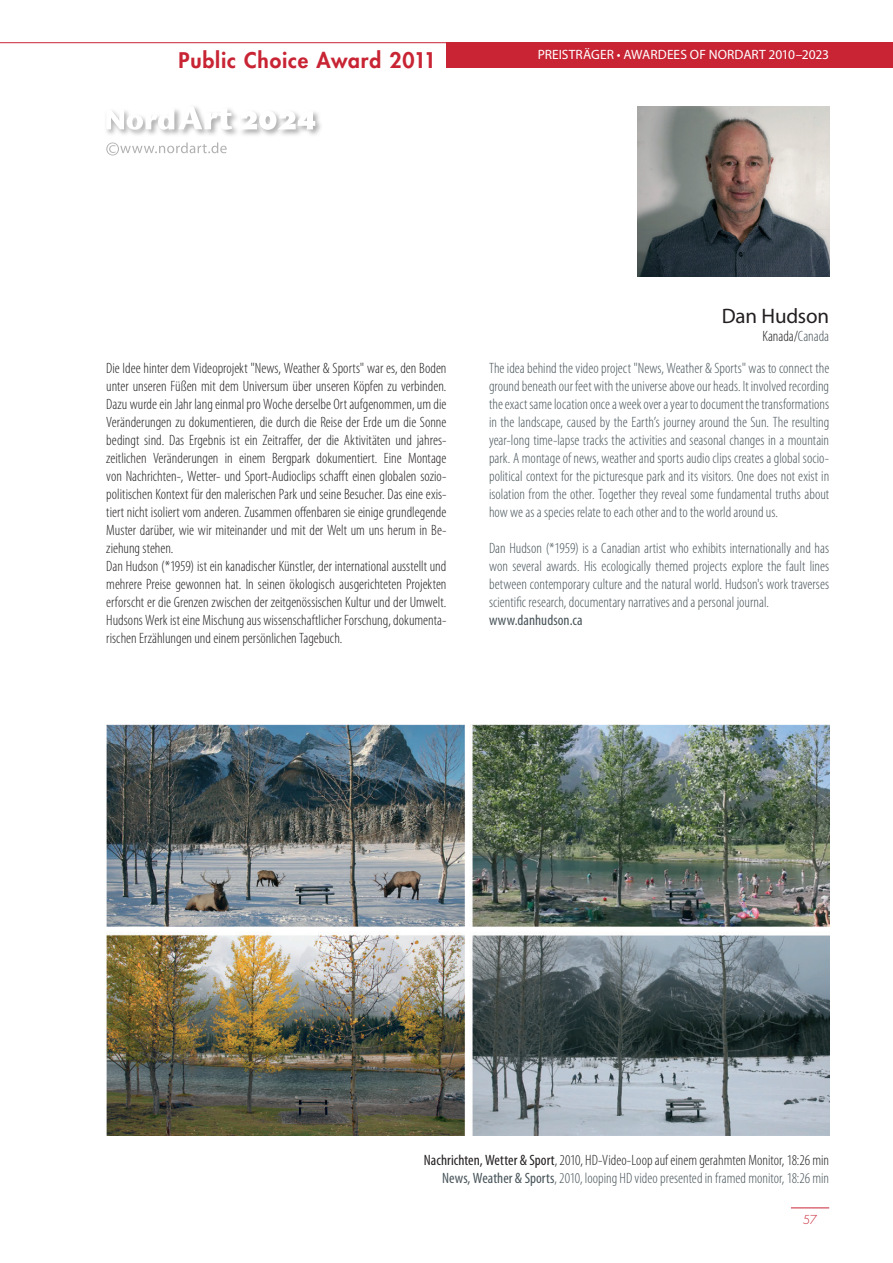
<style>
.page{position:relative;width:893px;height:1263px;background:#fff}
.page>*{position:absolute;margin:0;border:0;box-sizing:border-box;transform-origin:0 0}
.t1{font:800 21px "Futura Std";letter-spacing:.04em;color:#c82434}
.t2{font:21px "Myriad Pro";letter-spacing:-.01em;color:#231f20}
.t3{font:300 condensed 15px/18px "Myriad Pro";color:#485459;text-align:justify}
.t4{font:300 condensed 15px/18px "Myriad Pro";color:#231f20}
.t5{font:condensed 15px "Myriad Pro";letter-spacing:.005em;color:#485459}
.t6{font:13.5px "Myriad Pro";color:#fff}
.t7{font:300 12px "Futura Std";color:#c82434}
.s1{color:#485459}
.s2{font-weight:400;color:#231f20}
.s3{color:#231f20}
.s4{font-weight:400}
</style>
<div class="page">
<div style="left:446px;top:43px;width:447px;height:25px;background:#c82434"></div>
<hr style="left:0;top:42px;width:446px;height:1px;background:#c82434">
<hr style="left:791px;top:1207px;width:38px;height:1px;background:#c82434">
<svg style="left:106px;top:142px;width:121px;height:13px"></svg>
<svg style="left:106px;top:130px;width:71px;height:5px"></svg>
<svg style="left:177px;top:111px;width:60px;height:25px"></svg>
<svg style="left:106px;top:106px;width:126px;height:24px"></svg>
<svg style="left:241px;top:112px;width:80px;height:24px"></svg>
<svg style="left:241px;top:111px;width:74px;height:19px"></svg>
<img style="left:106px;top:725px;width:723px;height:411px">
<img style="left:638px;top:106px;width:191px;height:170px">
<h1 class="t1" style="left:179px;top:47px;width:259px">Public Choice Award 2011</h1>
<p class="t6" style="left:538px;top:46px;width:293px">PREISTRÄGER • AWARDEES OF NORDART 2010–2023</p>
<h1 class="t2" style="left:722px;top:303px;width:109px">Dan Hudson</h1>
<p class="t4" style="left:762px;top:327px;width:68px">Kanada/<span class="s1">Canada</span></p>
<p class="t4" style="left:106px;top:359px;width:342px">Die Idee hinter dem Videoprojekt "News, Weather &amp; Sports" war es, den Boden unter unseren Füßen mit dem Universum über unseren Köpfen zu verbinden.<br>Dazu wurde ein Jahr lang einmal pro Woche derselbe Ort aufgenommen, um die Veränderungen zu dokumentieren, die durch die Reise der Erde um die Sonne bedingt sind. Das Ergebnis ist ein Zeitraffer, der die Aktivitäten und jahres&shy;zeitlichen Veränderungen in einem Bergpark dokumentiert. Eine Montage von Nachrichten-, Wetter- und Sport-Audioclips schafft einen globalen sozio&shy;politischen Kontext für den malerischen Park und seine Besucher. Das eine exis&shy;tiert nicht isoliert vom anderen. Zusammen offenbaren sie einige grundlegende Muster darüber, wie wir miteinander und mit der Welt um uns herum in Be&shy;ziehung stehen.<br>Dan Hudson (*1959) ist ein kanadischer Künstler, der international ausstellt und mehrere Preise gewonnen hat. In seinen ökologisch ausgerichteten Projekten erforscht er die Grenzen zwischen der zeitgenössischen Kultur und der Umwelt.<br>Hudsons Werk ist eine Mischung aus wissenschaftlicher Forschung, dokumenta&shy;rischen Erzählungen und einem persönlichen Tagebuch.</p>
<p class="t3" style="left:489px;top:359px;width:342px">The idea behind the video project "News, Weather &amp; Sports" was to connect the ground beneath our feet with the universe above our heads. It involved recording the exact same location once a week over a year to document the transformations in the landscape, caused by the Earth’s journey around the Sun. The resulting year-long time-lapse tracks the activities and seasonal changes in a mountain park. A montage of news, weather and sports audio clips creates a global socio&shy;political context for the picturesque park and its visitors. One does not exist in isolation from the other. Together they reveal some fundamental truths about how we as a species relate to each other and to the world around us.</p>
<p class="t3" style="left:489px;top:539px;width:342px">Dan Hudson (*1959) is a Canadian artist who exhibits internationally and has won several awards. His ecologically themed projects explore the fault lines between contemporary culture and the natural world. Hudson's work traverses scientific research, documentary narratives and a personal journal.</p>
<p class="t5" style="left:489px;top:611px;width:95px">www.danhudson.ca</p>
<p class="t3" style="left:424px;top:1151px;width:407px;text-align:right"><span class="s2">Nachrichten, Wetter &amp; Sport</span><span class="s3">, 2010, HD-Video-Loop auf einem gerahmten Monitor, 18:26 min<br></span><span class="s4">News, Weather &amp; Sports</span>, 2010, looping HD video presented in framed monitor, 18:26 min</p>
<p class="t7" style="left:803px;top:1213px;width:16px">57</p>
</div>
